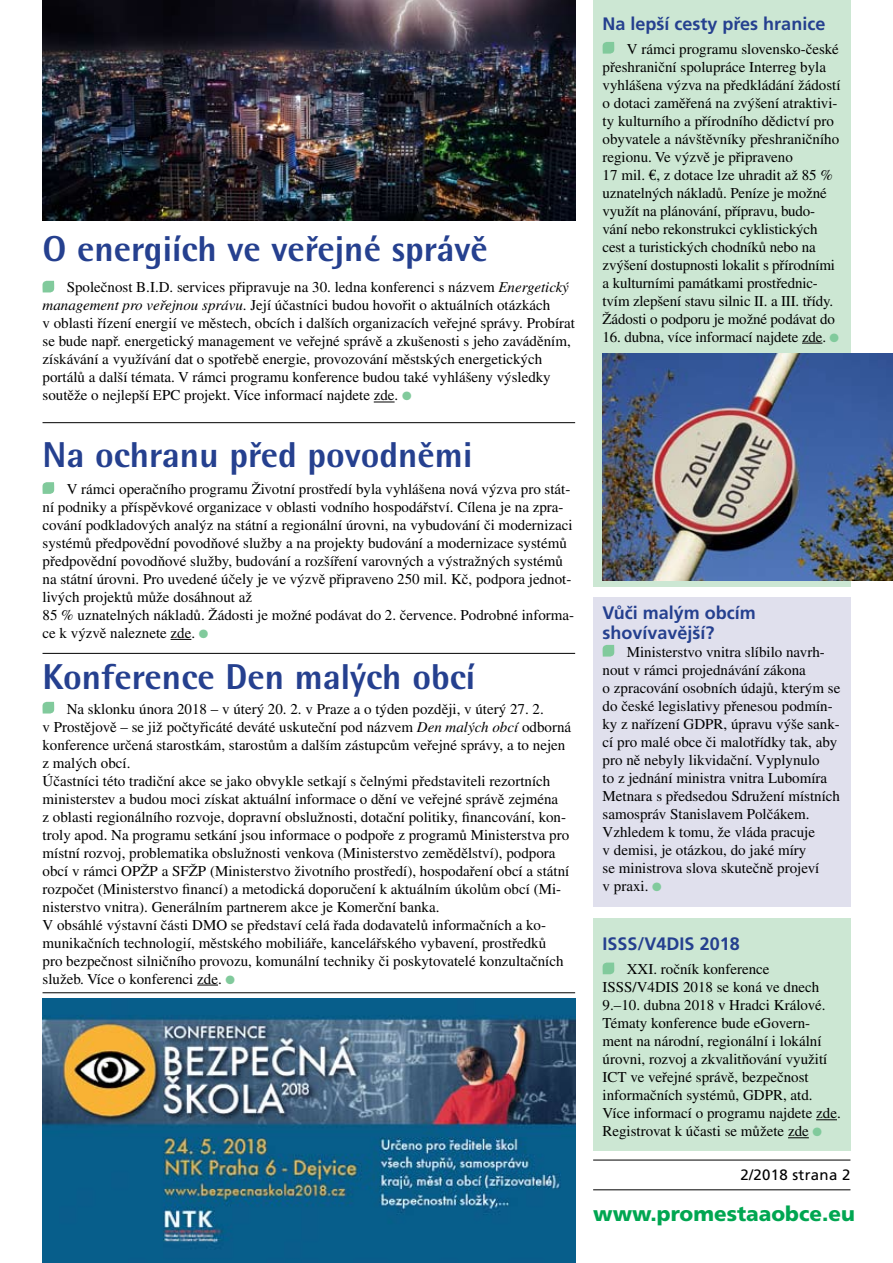
<style>
.page{position:relative;width:893px;height:1263px;background:#fff}
.page>*{position:absolute;margin:0;border:0;box-sizing:border-box;transform-origin:0 0}
.t1{font:800 36px "Rotis Semi Sans CE";color:#25408f}
.t2{font:900 20.7px "Frutiger CE";color:#00a651}
.t3{font:700 18px/19.5px "Frutiger CE";color:#25408f}
.t4{font:15px/18px "Times CE";color:#000}
.t5{font:15px "Frutiger CE";letter-spacing:.02em;color:#000}
.s1{font-style:italic}
.s2{color:#81ca9c}
.s3{font-family:"Euro Serif"}
</style>
<div class="page">
<hr style="left:43px;top:422px;width:532px;height:1px;background:#000">
<hr style="left:43px;top:653px;width:532px;height:1px;background:#000">
<hr style="left:43px;top:992px;width:532px;height:1px;background:#000">
<div style="left:593px;top:0;width:257px;height:587px;background:#cce7d3"></div>
<div style="left:593px;top:918px;width:257px;height:233px;background:#cce7d3"></div>
<svg style="left:374px;top:402px;width:21px;height:1px"></svg>
<svg style="left:43px;top:281px;width:11px;height:11px"></svg>
<svg style="left:171px;top:639px;width:20px;height:1px"></svg>
<svg style="left:43px;top:482px;width:11px;height:12px"></svg>
<svg style="left:197px;top:985px;width:21px;height:1px"></svg>
<svg style="left:43px;top:702px;width:11px;height:11px"></svg>
<img style="left:43px;top:0;width:532px;height:221px">
<hr style="left:593px;top:1189px;width:257px;height:1px;background:#000">
<hr style="left:593px;top:1160px;width:257px;height:1px;background:#000">
<svg style="left:802px;top:343px;width:20px;height:1px"></svg>
<svg style="left:603px;top:42px;width:11px;height:12px"></svg>
<svg style="left:816px;top:1119px;width:21px;height:1px"></svg>
<svg style="left:788px;top:1137px;width:21px;height:1px"></svg>
<svg style="left:603px;top:962px;width:11px;height:12px"></svg>
<div style="left:593px;top:597px;width:257px;height:310px;background:#e0e0ed"></div>
<svg style="left:603px;top:645px;width:11px;height:11px"></svg>
<img style="left:43px;top:999px;width:532px;height:264px">
<img style="left:603px;top:354px;width:290px;height:227px">
<h1 class="t1" style="left:43px;top:228px;width:447px">O energiích ve veřejné správě</h1>
<p class="t4" style="left:43px;top:278px;width:534px;text-indent:24px">Společnost B.I.D. services připravuje na 30. ledna konferenci s názvem <span class="s1">Energetický management pro veřejnou správu</span>. Její účastníci budou hovořit o aktuálních otázkách<br>v oblasti řízení energií ve městech, obcích i dalších organizacích veřejné správy. Probírat se bude např. energetický management ve veřejné správě a zkušenosti s jeho zaváděním, získávání a využívání dat o spotřebě energie, provozování městských energetických portálů a další témata. V rámci programu konference budou také vyhlášeny výsledky soutěže o nejlepší EPC projekt. Více informací najdete zde. <span class="s2">●</span></p>
<h1 class="t1" style="left:43px;top:434px;width:431px">Na ochranu před povodněmi</h1>
<p class="t4" style="left:43px;top:480px;width:533px;text-indent:24px">V rámci operačního programu Životní prostředí byla vyhlášena nová výzva pro stát&shy;ní podniky a příspěvkové organizace v oblasti vodního hospodářství. Cílena je na zpra&shy;cování podkladových analýz na státní a regionální úrovni, na vybudování či modernizaci systémů předpovědní povodňové služby a na projekty budování a modernizace systémů předpovědní povodňové služby, budování a rozšíření varovných a výstražných systémů na státní úrovni. Pro uvedené účely je ve výzvě připraveno 250 mil. Kč, podpora jednot&shy;livých projektů může dosáhnout až<br>85 % uznatelných nákladů. Žádosti je možné podávat do 2. července. Podrobné informa&shy;ce k výzvě naleznete zde. <span class="s2">●</span></p>
<h1 class="t1" style="left:43px;top:656px;width:434px">Konference Den malých obcí</h1>
<p class="t4" style="left:43px;top:699px;width:530px;text-indent:24px">Na sklonku února 2018 – v úterý 20. 2. v Praze a o týden později, v úterý 27. 2.<br>v Prostějově – se již počtyřicáté deváté uskuteční pod názvem <span class="s1">Den malých obcí</span> odborná konference určená starostkám, starostům a dalším zástupcům veřejné správy, a to nejen z malých obcí.<br>Účastníci této tradiční akce se jako obvykle setkají s čelnými představiteli rezortních ministerstev a budou moci získat aktuální informace o dění ve veřejné správě zejména<br>z oblasti regionálního rozvoje, dopravní obslužnosti, dotační politiky, financování, kon&shy;troly apod. Na programu setkání jsou informace o podpoře z programů Ministerstva pro místní rozvoj, problematika obslužnosti venkova (Ministerstvo zemědělství), podpora obcí v rámci OPŽP a SFŽP (Ministerstvo životního prostředí), hospodaření obcí a státní rozpočet (Ministerstvo financí) a metodická doporučení k aktuálním úkolům obcí (Mi&shy;nisterstvo vnitra). Generálním partnerem akce je Komerční banka.<br>V obsáhlé výstavní části DMO se představí celá řada dodavatelů informačních a ko&shy;munikačních technologií, městského mobiliáře, kancelářského vybavení, prostředků<br>pro bezpečnost silničního provozu, komunální techniky či poskytovatelé konzultačních služeb. Více o konferenci zde. <span class="s2">●</span></p>
<p class="t3" style="left:603px;top:14px;width:224px">Na lepší cesty přes hranice</p>
<p class="t4" style="left:603px;top:39px;width:239px;text-indent:24px">V rámci programu slovensko-české přeshraniční spolupráce Interreg byla vyhlášena výzva na předkládání žádostí o dotaci zaměřená na zvýšení atraktivi&shy;ty kulturního a přírodního dědictví pro obyvatele a návštěvníky přeshraničního regionu. Ve výzvě je připraveno<br>17 mil. <span class="s3">€</span>, z dotace lze uhradit až 85 % uznatelných nákladů. Peníze je možné využít na plánování, přípravu, budo&shy;vání nebo rekonstrukci cyklistických cest a turistických chodníků nebo na zvýšení dostupnosti lokalit s přírodními a kulturními památkami prostřednic&shy;tvím zlepšení stavu silnic II. a III. třídy.<br>Žádosti o podporu je možné podávat do</p>
<p class="t4" style="left:603px;top:327px;width:238px">16. dubna, více informací najdete zde. <span class="s2">●</span></p>
<p class="t3" style="left:603px;top:603px;width:155px">Vůči malým obcím shovívavější?</p>
<p class="t4" style="left:603px;top:642px;width:239px;text-indent:24px">Ministerstvo vnitra slíbilo navrh&shy;nout v rámci projednávání zákona<br>o zpracování osobních údajů, kterým se do české legislativy přenesou podmín&shy;ky z nařízení GDPR, úpravu výše sank&shy;cí pro malé obce či malotřídky tak, aby pro ně nebyly likvidační. Vyplynulo<br>to z jednání ministra vnitra Lubomíra Metnara s předsedou Sdružení místních samospráv Stanislavem Polčákem.<br>Vzhledem k tomu, že vláda pracuje<br>v demisi, je otázkou, do jaké míry<br>se ministrova slova skutečně projeví<br>v praxi. <span class="s2">●</span></p>
<p class="t3" style="left:603px;top:934px;width:139px">ISSS/V4DIS 2018</p>
<p class="t4" style="left:603px;top:960px;width:240px;text-indent:24px">XXI. ročník konference ISSS/V4DIS 2018 se koná ve dnech 9.–10. dubna 2018 v Hradci Králové.<br>Tématy konference bude eGovern&shy;ment na národní, regionální i lokální úrovni, rozvoj a zkvalitňování využití ICT ve veřejné správě, bezpečnost informačních systémů, GDPR, atd.<br>Více informací o programu najdete zde.<br>Registrovat k účasti se můžete zde <span class="s2">●</span></p>
<p class="t5" style="left:740px;top:1166px;width:112px">2/2018 strana 2</p>
<h2 class="t2" style="left:593px;top:1202px;width:263px">www.promestaaobce.eu</h2>
</div>
